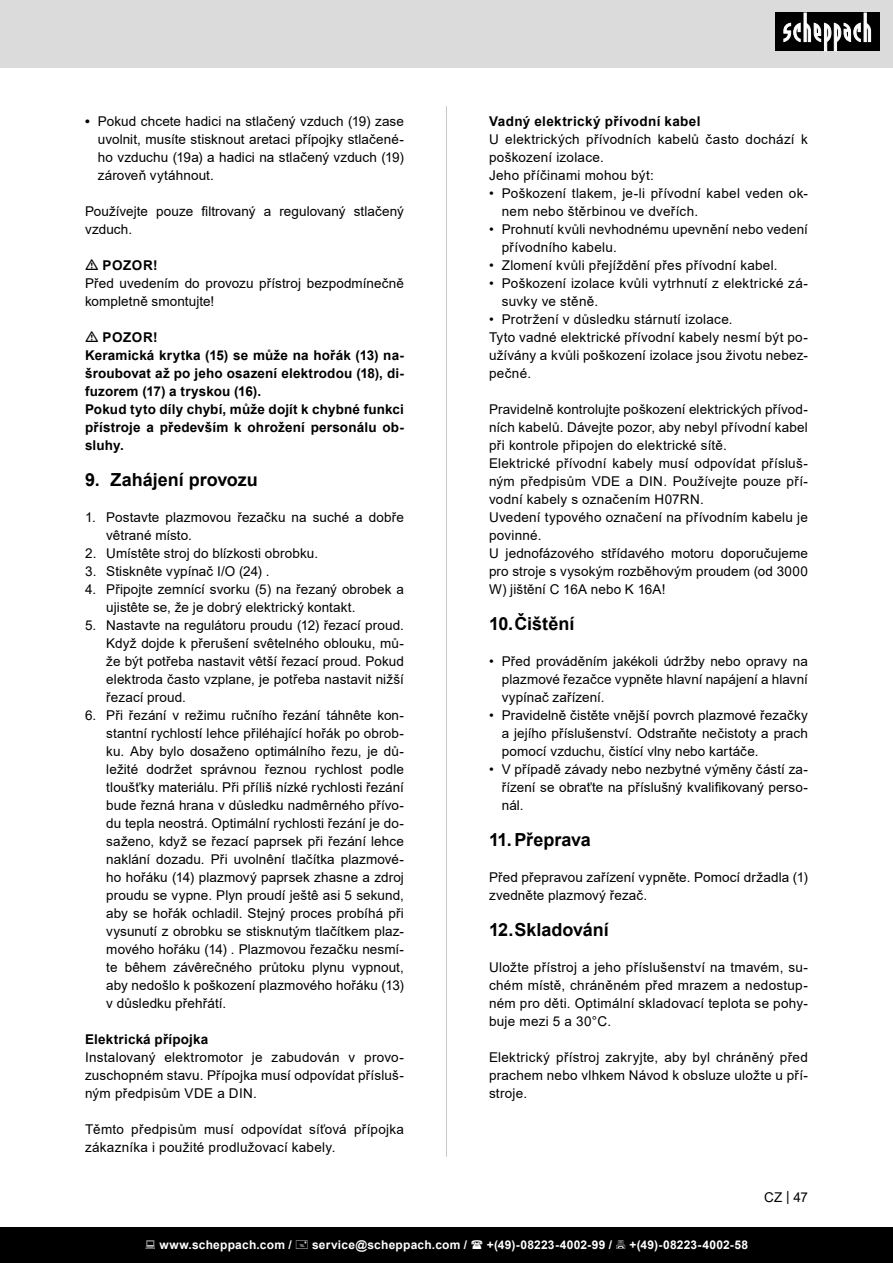
<style>
.page{position:relative;width:893px;height:1263px;background:#fff}
.page>*{position:absolute;margin:0;border:0;box-sizing:border-box;transform-origin:0 0}
.t1{font:700 18px "Arial";color:#000}
.Basistext_in_Tabelle{font:13.5px/18px "Arial";letter-spacing:.015em;color:#000;text-align:justify}
.Basiseinstellung{font:700 13.5px/18px "Arial";letter-spacing:.015em;color:#000;text-align:justify}
.Grundtext_TT{font:13.5px/18px "Arial";letter-spacing:.005em;color:#000}
.Basiseinstellung-2{font:13.5px/18px "Arial";letter-spacing:.01em;color:#000}
.Grundtext_TT-2{font:700 13.5px "Arial";letter-spacing:.02em;color:#000}
.t2{font:700 12px "Arial";letter-spacing:.02em;color:#fff}
.s1{font-weight:700}
</style>
<div class="page">
<div style="left:0;top:0;width:893px;height:67px;background:#dbdbdb"></div>
<div style="left:0;top:1227px;width:893px;height:36px;background:#000"></div>
<div style="left:775px;top:13px;width:105px;height:38px;background:#000"></div>
<svg style="left:783px;top:13px;width:88px;height:38px"></svg>
<hr style="left:446px;top:106px;width:1px;height:1051px;background:#c7c7c7">
<p class="Basistext_in_Tabelle" style="left:98px;top:112px;width:308px;text-indent:-13px"><span class="s1">•</span> Pokud chcete hadici na stlačený vzduch (19) zase uvolnit, musíte stisknout aretaci přípojky stlačené&shy;ho vzduchu (19a) a hadici na stlačený vzduch (19) zároveň vytáhnout.</p>
<p class="Grundtext_TT" style="left:85px;top:202px;width:320px">Používejte pouze filtrovaný a regulovaný stlačený vzduch.</p>
<p class="Grundtext_TT-2" style="left:103px;top:256px;width:57px">POZOR!</p>
<p class="Grundtext_TT" style="left:85px;top:274px;width:320px">Před uvedením do provozu přístroj bezpodmínečně kompletně smontujte!</p>
<p class="Grundtext_TT-2" style="left:103px;top:328px;width:57px">POZOR!</p>
<p class="Basiseinstellung" style="left:85px;top:346px;width:320px">Keramická krytka (15) se může na hořák (13) na&shy;šroubovat až po jeho osazení elektrodou (18), di&shy;fuzorem (17) a tryskou (16).</p>
<p class="Basiseinstellung" style="left:85px;top:400px;width:320px">Pokud tyto díly chybí, může dojít k chybné funkci přístroje a především k ohrožení personálu ob&shy;sluhy.</p>
<p class="t1" style="left:85px;top:467px;width:174px">9. Zahájení provozu</p>
<p class="Basistext_in_Tabelle" style="left:106px;top:508px;width:299px;text-indent:-21px">1. Postavte plazmovou řezačku na suché a dobře vêtrané místo.</p>
<p class="Basistext_in_Tabelle" style="left:85px;top:544px;width:235px">2. Umístête stroj do blízkosti obrobku.</p>
<p class="Basistext_in_Tabelle" style="left:85px;top:562px;width:186px">3. Stisknête vypínač I/O (24) .</p>
<p class="Basistext_in_Tabelle" style="left:106px;top:580px;width:299px;text-indent:-21px">4. Připojte zemnící svorku (5) na řezaný obrobek a ujistête se, že je dobrý elektrický kontakt.</p>
<p class="Basistext_in_Tabelle" style="left:106px;top:616px;width:299px;text-indent:-21px">5. Nastavte na regulátoru proudu (12) řezací proud.<br>Když dojde k přerušení svêtelného oblouku, mů&shy;že být potřeba nastavit vêtší řezací proud. Pokud elektroda často vzplane, je potřeba nastavit nižší řezací proud.</p>
<p class="Basistext_in_Tabelle" style="left:106px;top:706px;width:299px;text-indent:-21px">6. Při řezání v režimu ručního řezání táhnête kon&shy;stantní rychlostí lehce přiléhající hořák po obrob&shy;ku. Aby bylo dosaženo optimálního řezu, je dů&shy;ležité dodržet správnou řeznou rychlost podle tloušťky materiálu. Při příliš nízké rychlosti řezání bude řezná hrana v důsledku nadmêrného přívo&shy;du tepla neostrá. Optimální rychlosti řezání je do&shy;saženo, když se řezací paprsek při řezání lehce naklání dozadu. Při uvolnêní tlačítka plazmové&shy;ho hořáku (14) plazmový paprsek zhasne a zdroj proudu se vypne. Plyn proudí ještê asi 5 sekund, aby se hořák ochladil. Stejný proces probíhá při vysunutí z obrobku se stisknutým tlačítkem plaz&shy;mového hořáku (14) . Plazmovou řezačku nesmí&shy;te bêhem závêrečného průtoku plynu vypnout, aby nedošlo k poškození plazmového hořáku (13) v důsledku přehřátí.</p>
<p class="Grundtext_TT-2" style="left:85px;top:1030px;width:125px">Elektrická přípojka</p>
<p class="Basistext_in_Tabelle" style="left:85px;top:1048px;width:320px">Instalovaný elektromotor je zabudován v provo&shy;zuschopném stavu. Přípojka musí odpovídat přísluš&shy;ným předpisům VDE a DIN.</p>
<p class="Basistext_in_Tabelle" style="left:85px;top:1120px;width:320px">Těmto předpisům musí odpovídat síťová přípojka zákazníka i použité prodlužovací kabely.</p>
<p class="Basiseinstellung" style="left:489px;top:112px;width:213px">Vadný elektrický přívodní kabel</p>
<p class="Basistext_in_Tabelle" style="left:489px;top:130px;width:320px">U elektrických přívodních kabelů často dochází k poškození izolace.</p>
<p class="Basistext_in_Tabelle" style="left:489px;top:166px;width:166px">Jeho příčinami mohou být:</p>
<p class="Basistext_in_Tabelle" style="left:502px;top:184px;width:308px;text-indent:-13px">• Poškození tlakem, je-li přívodní kabel veden ok&shy;nem nebo štěrbinou ve dveřích.</p>
<p class="Basistext_in_Tabelle" style="left:502px;top:220px;width:308px;text-indent:-13px">• Prohnutí kvůli nevhodnému upevnění nebo vedení přívodního kabelu.</p>
<p class="Basistext_in_Tabelle" style="left:489px;top:256px;width:290px">• Zlomení kvůli přejíždění přes přívodní kabel.</p>
<p class="Basistext_in_Tabelle" style="left:502px;top:274px;width:308px;text-indent:-13px">• Poškození izolace kvůli vytrhnutí z elektrické zá&shy;suvky ve stěně.</p>
<p class="Basistext_in_Tabelle" style="left:489px;top:310px;width:245px">• Protržení v důsledku stárnutí izolace.</p>
<p class="Basistext_in_Tabelle" style="left:489px;top:328px;width:320px">Tyto vadné elektrické přívodní kabely nesmí být po&shy;užívány a kvůli poškození izolace jsou životu nebez&shy;pečné.</p>
<p class="Basistext_in_Tabelle" style="left:489px;top:400px;width:320px">Pravidelně kontrolujte poškození elektrických přívod&shy;ních kabelů. Dávejte pozor, aby nebyl přívodní kabel při kontrole připojen do elektrické sítě.</p>
<p class="Basistext_in_Tabelle" style="left:489px;top:454px;width:320px">Elektrické přívodní kabely musí odpovídat přísluš&shy;ným předpisům VDE a DIN. Používejte pouze pří&shy;vodní kabely s označením H07RN.</p>
<p class="Basistext_in_Tabelle" style="left:489px;top:508px;width:320px">Uvedení typového označení na přívodním kabelu je povinné.</p>
<p class="Basistext_in_Tabelle" style="left:489px;top:544px;width:320px">U jednofázového střídavého motoru doporučujeme pro stroje s vysokým rozběhovým proudem (od 3000<br>W) jištění C 16A nebo K 16A!</p>
<p class="t1" style="left:489px;top:611px;width:87px">10.Čištění</p>
<p class="Basistext_in_Tabelle" style="left:502px;top:652px;width:308px;text-indent:-13px">• Před prováděním jakékoli údržby nebo opravy na plazmové řezačce vypněte hlavní napájení a hlavní vypínač zařízení.</p>
<p class="Basistext_in_Tabelle" style="left:502px;top:706px;width:308px;text-indent:-13px">• Pravidelně čistěte vnější povrch plazmové řezačky a jejího příslušenství. Odstraňte nečistoty a prach pomocí vzduchu, čistící vlny nebo kartáče.</p>
<p class="Basistext_in_Tabelle" style="left:502px;top:760px;width:308px;text-indent:-13px">• V případě závady nebo nezbytné výměny částí za&shy;řízení se obraťte na příslušný kvalifikovaný perso&shy;nál.</p>
<p class="t1" style="left:489px;top:827px;width:103px">11.Přeprava</p>
<p class="Basiseinstellung-2" style="left:489px;top:868px;width:320px">Před přepravou zařízení vypněte. Pomocí držadla (1) zvedněte plazmový řezač.</p>
<p class="t1" style="left:489px;top:917px;width:121px">12.Skladování</p>
<p class="Basistext_in_Tabelle" style="left:489px;top:958px;width:320px">Uložte přístroj a jeho příslušenství na tmavém, su&shy;chém místě, chráněném před mrazem a nedostup&shy;ném pro děti. Optimální skladovací teplota se pohy&shy;buje mezi 5 a 30°C.</p>
<p class="Basistext_in_Tabelle" style="left:489px;top:1048px;width:320px">Elektrický přístroj zakryjte, aby byl chráněný před prachem nebo vlhkem Návod k obsluze uložte u pří&shy;stroje.</p>
<p class="Basistext_in_Tabelle" style="left:764px;top:1188px;width:45px">CZ | 47</p>
<p class="t2" style="left:159px;top:1236px;width:134px">www.scheppach.com /</p>
<p class="t2" style="left:312px;top:1236px;width:157px">service@scheppach.com /</p>
<p class="t2" style="left:487px;top:1236px;width:127px">+(49)-08223-4002-99 /</p>
<p class="t2" style="left:629px;top:1236px;width:120px">+(49)-08223-4002-58</p>
</div>
